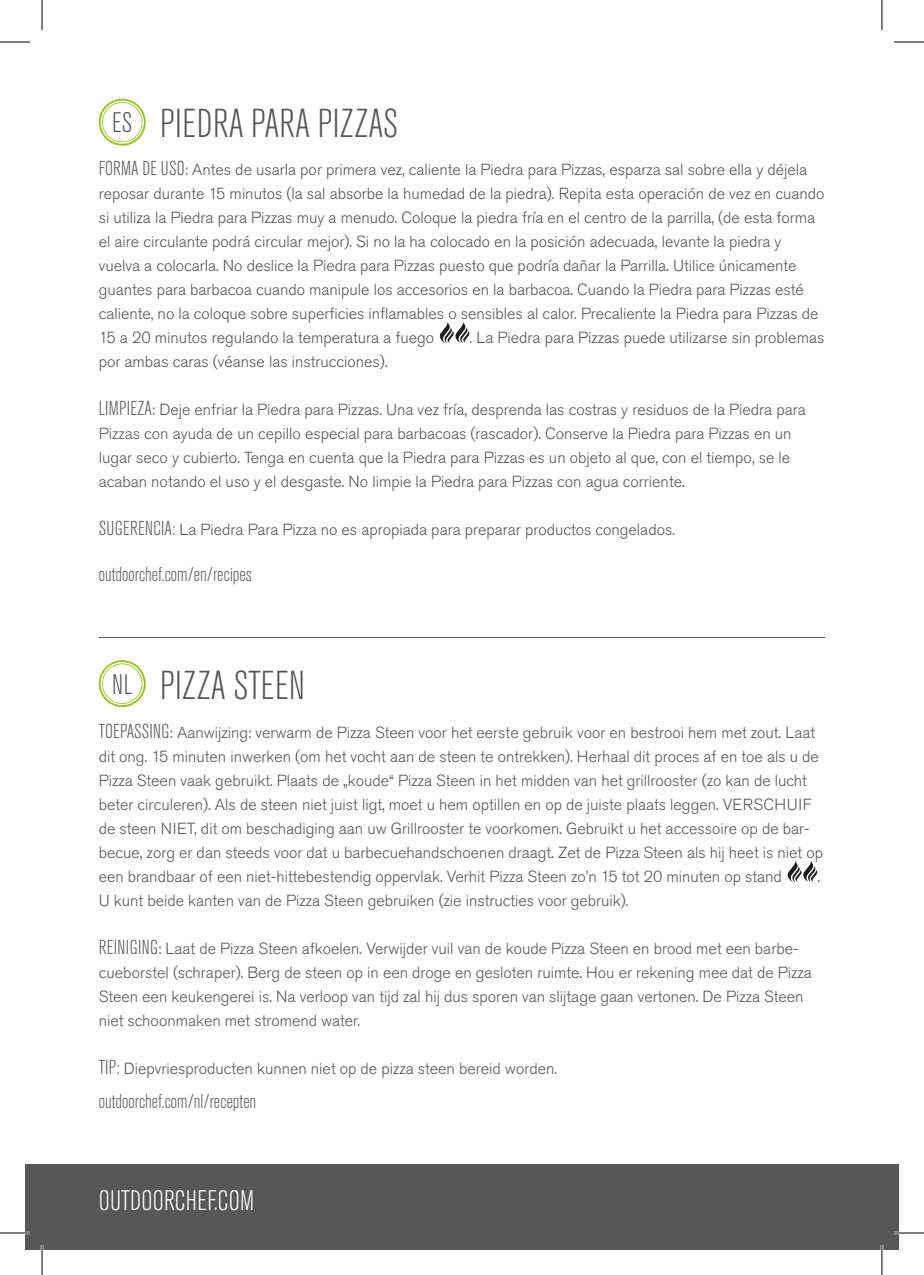
<style>
.page{position:relative;width:924px;height:1275px;background:#fff}
.page>*{position:absolute;margin:0;border:0;box-sizing:border-box;transform-origin:0 0}
.t1{font:300 condensed 40px "Akzidenz Grotesk Pro";letter-spacing:.01em;color:#575756}
.t2{font:300 condensed 28px "Akzidenz Grotesk Pro";letter-spacing:.01em;color:#fff}
.t3{font:300 condensed 20px "Akzidenz Grotesk Pro";color:#575756}
.t4{font:300 16px/24px "Akzidenz Grotesk Pro";color:#575756}
.s1{font-size:28px}
.s2{font-stretch:condensed;font-size:20px}
</style>
<div class="page">
<div style="left:25px;top:1165px;width:873px;height:85px;background:#575756"></div>
<svg style="left:99px;top:99px;width:47px;height:47px"></svg>
<svg style="left:439px;top:322px;width:30px;height:21px"></svg>
<svg style="left:787px;top:861px;width:30px;height:21px"></svg>
<svg style="left:99px;top:660px;width:47px;height:47px"></svg>
<hr style="left:99px;top:637px;width:725px;height:1px;background:#575756">
<hr style="left:0;top:1231px;width:30px;height:3px;background:#fff">
<hr style="left:893px;top:1231px;width:30px;height:3px;background:#fff">
<hr style="left:41px;top:1245px;width:2px;height:30px;background:#fff">
<hr style="left:880px;top:1245px;width:2px;height:30px;background:#fff">
<hr style="left:0;top:42px;width:30px;height:1px;background:#000">
<hr style="left:893px;top:42px;width:30px;height:1px;background:#000">
<hr style="left:0;top:1232px;width:30px;height:1px;background:#000">
<hr style="left:893px;top:1232px;width:30px;height:1px;background:#000">
<hr style="left:42px;top:0;width:1px;height:30px;background:#000">
<hr style="left:42px;top:1245px;width:1px;height:30px;background:#000">
<hr style="left:881px;top:0;width:1px;height:30px;background:#000">
<hr style="left:881px;top:1245px;width:1px;height:30px;background:#000">
<h1 class="t1" style="left:112px;top:97px;width:287px"><span class="s1">ES</span> PIEDRA PARA PIZZAS</h1>
<p class="t4" style="left:99px;top:157px;width:726px"><span class="s2">FORMA DE USO</span>: Antes de usarla por primera vez, caliente la Piedra para Pizzas, esparza sal sobre ella y déjela reposar durante 15 minutos (la sal absorbe la humedad de la piedra). Repita esta operación de vez en cuando si utiliza la Piedra para Pizzas muy a menudo. Coloque la piedra fría en el centro de la parrilla, (de esta forma el aire circulante podrá circular mejor). Si no la ha colocado en la posición adecuada, levante la piedra y vuelva a colocarla. No deslice la Piedra para Pizzas puesto que podría dañar la Parrilla. Utilice únicamente guantes para barbacoa cuando manipule los accesorios en la barbacoa. Cuando la Piedra para Pizzas esté caliente, no la coloque sobre superficies inflamables o sensibles al calor. Precaliente la Piedra para Pizzas de 15 a 20 minutos regulando la temperatura a fuego</p>
<p class="t4" style="left:469px;top:325px;width:356px">. La Piedra para Pizzas puede utilizarse sin problemas</p>
<p class="t4" style="left:99px;top:349px;width:290px">por ambas caras (véanse las instrucciones).</p>
<p class="t4" style="left:99px;top:397px;width:708px"><span class="s2">LIMPIEZA</span>: Deje enfriar la Piedra para Pizzas. Una vez fría, desprenda las costras y residuos de la Piedra para Pizzas con ayuda de un cepillo especial para barbacoas (rascador). Conserve la Piedra para Pizzas en un lugar seco y cubierto. Tenga en cuenta que la Piedra para Pizzas es un objeto al que, con el tiempo, se le acaban notando el uso y el desgaste. No limpie la Piedra para Pizzas con agua corriente.</p>
<p class="t4" style="left:99px;top:517px;width:577px"><span class="s2">SUGERENCIA:</span> La Piedra Para Pizza no es apropiada para preparar productos congelados.</p>
<p class="t3" style="left:99px;top:561px;width:154px">outdoorchef.com/en/recipes</p>
<h1 class="t1" style="left:112px;top:659px;width:194px"><span class="s1">NL</span> PIZZA STEEN</h1>
<p class="t4" style="left:99px;top:720px;width:725px"><span class="s2">TOEPASSING</span>: Aanwijzing: verwarm de Pizza Steen voor het eerste gebruik voor en bestrooi hem met zout. Laat dit ong. 15 minuten inwerken (om het vocht aan de steen te ontrekken). Herhaal dit proces af en toe als u de Pizza Steen vaak gebruikt. Plaats de „koude“ Pizza Steen in het midden van het grillrooster (zo kan de lucht beter circuleren). Als de steen niet juist ligt, moet u hem optillen en op de juiste plaats leggen. VERSCHUIF de steen NIET, dit om beschadiging aan uw Grillrooster te voorkomen. Gebruikt u het accessoire op de bar&shy;becue, zorg er dan steeds voor dat u barbecuehandschoenen draagt. Zet de Pizza Steen als hij heet is niet op een brandbaar of een niet-hittebestendig oppervlak. Verhit Pizza Steen zo’n 15 tot 20 minuten op stand</p>
<p class="t4" style="left:817px;top:864px;width:4px">.</p>
<p class="t4" style="left:99px;top:888px;width:531px">U kunt beide kanten van de Pizza Steen gebruiken (zie instructies voor gebruik).</p>
<p class="t4" style="left:99px;top:936px;width:714px"><span class="s2">REINIGING</span>: Laat de Pizza Steen afkoelen. Verwijder vuil van de koude Pizza Steen en brood met een barbe&shy;cueborstel (schraper). Berg de steen op in een droge en gesloten ruimte. Hou er rekening mee dat de Pizza Steen een keukengerei is. Na verloop van tijd zal hij dus sporen van slijtage gaan vertonen. De Pizza Steen niet schoonmaken met stromend water.</p>
<p class="t4" style="left:99px;top:1056px;width:459px"><span class="s2">TIP:</span> Diepvriesproducten kunnen niet op de pizza steen bereid worden.</p>
<p class="t3" style="left:99px;top:1088px;width:159px">outdoorchef.com/nl/recepten</p>
<h2 class="t2" style="left:99px;top:1181px;width:157px">OUTDOORCHEF.COM</h2>
</div>
